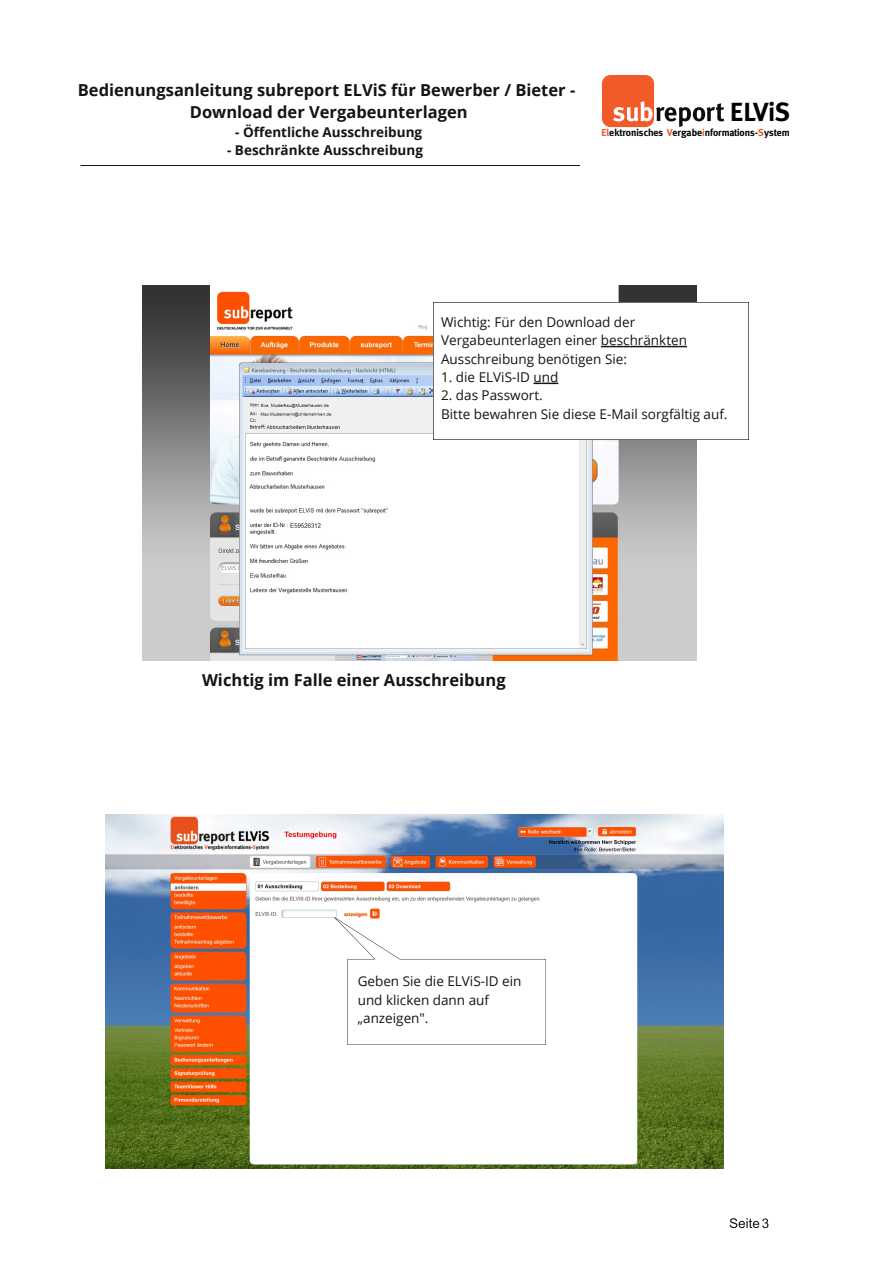
<style>
.page{position:relative;width:893px;height:1263px;background:#fff}
.page>*{position:absolute;margin:0;border:0;box-sizing:border-box;transform-origin:0 0}
.t1{font:700 26.25px "Meta";color:#000}
.t2{font:700 16.5px/22.5px "Open Sans";color:#161413;text-align:center}
.t3{font:13.5px/18.5px "Open Sans";color:#161413}
.t4{font:700 13.5px "Open Sans";color:#161413}
.t5{font:700 10.05px "Meta";color:#000}
.s1{color:#f15a29}
</style>
<div class="page">
<div style="left:602px;top:75px;width:52px;height:52px;background:#f15a29;border-radius:9px"></div>
<svg style="left:613px;top:101px;width:111px;height:26px"></svg>
<hr style="left:81px;top:165px;width:499px;height:1px;background:#161413">
<svg style="left:730px;top:1218px;width:38px;height:10px"></svg>
<img style="left:142px;top:285px;width:554px;height:375px">
<img style="left:105px;top:815px;width:618px;height:354px">
<img style="left:433px;top:303px;width:263px;height:136px">
<svg style="left:601px;top:346px;width:86px;height:1px"></svg>
<svg style="left:533px;top:383px;width:25px;height:1px"></svg>
<img style="left:335px;top:917px;width:210px;height:127px">
<p class="t2" style="left:78px;top:78px;width:499px">Bedienungsanleitung subreport ELViS für Bewerber / Bieter -<br>Download der Vergabeunterlagen</p>
<p class="t4" style="left:235px;top:122px;width:188px">- Öffentliche Ausschreibung</p>
<p class="t4" style="left:227px;top:141px;width:197px">- Beschränkte Ausschreibung</p>
<h1 class="t1" style="left:730px;top:101px;width:61px">ELViS</h1>
<p class="t5" style="left:602px;top:129px;width:190px"><span class="s1">El</span>ektronisches <span class="s1">V</span>ergabe nformations-<span class="s1">S</span>ystem</p>
<p class="t3" style="left:441px;top:312px;width:247px">Wichtig: Für den Download der<br>Vergabeunterlagen einer beschränkten<br>Ausschreibung benötigen Sie:</p>
<p class="t3" style="left:441px;top:367px;width:119px">1. die ELViS-ID und</p>
<p class="t3" style="left:441px;top:386px;width:288px">2. das Passwort.<br>Bitte bewahren Sie diese E-Mail sorgfältig auf.</p>
<p class="t2" style="left:202px;top:669px;width:305px">Wichtig im Falle einer Ausschreibung</p>
<p class="t3" style="left:358px;top:972px;width:165px">Geben Sie die ELViS-ID ein und klicken dann auf „anzeigen".</p>
</div>
